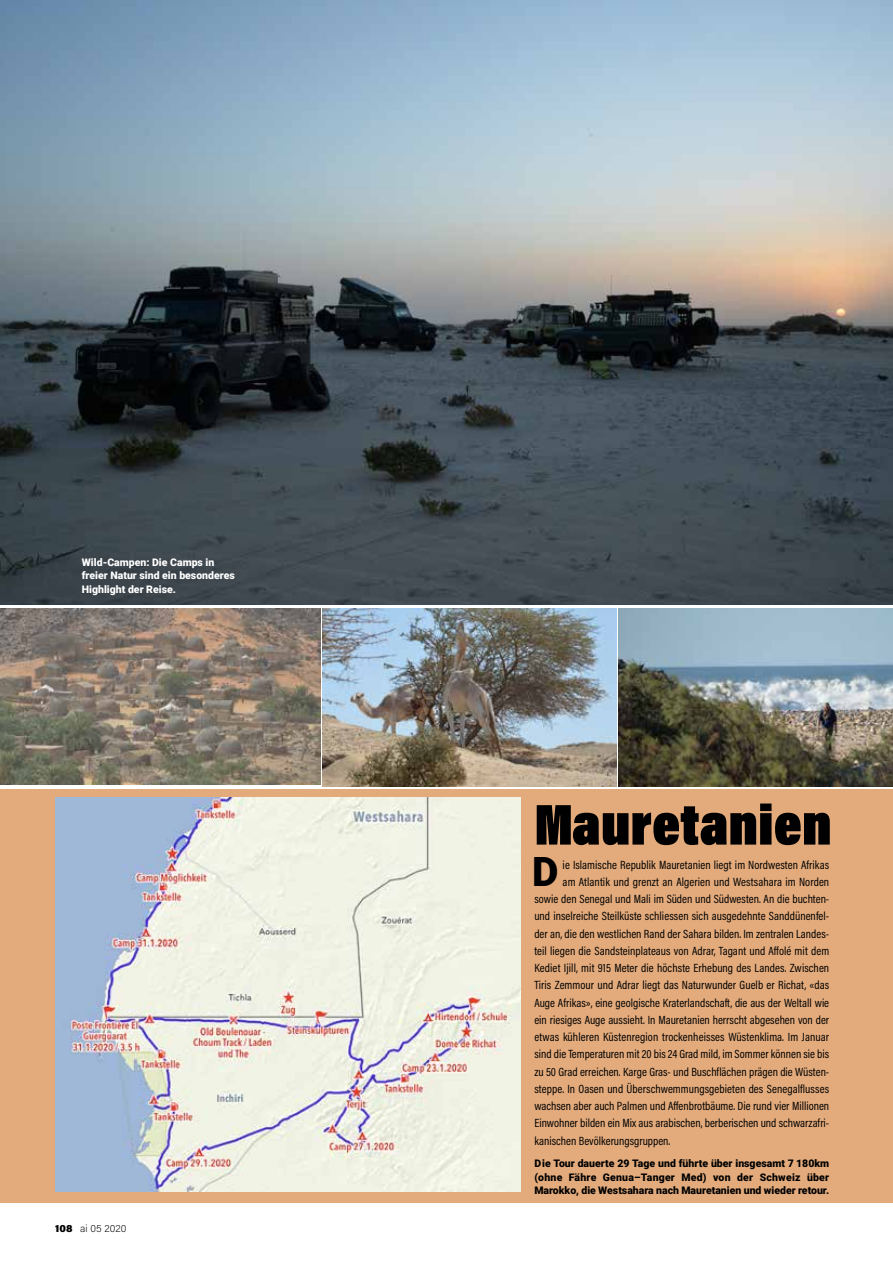
<style>
.page{position:relative;width:893px;height:1263px;background:#fff}
.page>*{position:absolute;margin:0;border:0;box-sizing:border-box;transform-origin:0 0}
.t1{font:58.5px "Acumin Variable Concept";letter-spacing:-.015em;color:#000}
.t2{font:900 40.8px "Roboto";color:#000}
.t3{font:12px "Acumin Variable Concept";letter-spacing:-.095em;color:#000}
.t4{font:900 10.5px/13.5px "Roboto";color:#000;text-align:justify}
.t5{font:900 10.5px/13.5px "Roboto";color:#fff}
.t6{font:10.5px "Acumin Variable Concept";letter-spacing:.01em;color:#000}
</style>
<div class="page">
<div style="left:0;top:789px;width:893px;height:414px;background:#e3ab7c"></div>
<img style="left:0;top:0;width:893px;height:604px">
<img style="left:322px;top:608px;width:571px;height:178px">
<img style="left:0;top:609px;width:320px;height:175px">
<img style="left:55px;top:797px;width:465px;height:394px">
<p class="t5" style="left:82px;top:555px;width:154px">Wild-Campen: Die Camps in freier Natur sind ein besonderes<br>Highlight der Reise.</p>
<p class="t6" style="left:55px;top:1221px;width:73px">108 ai 05 2020</p>
<h1 class="t1" style="left:534px;top:784px;width:301px">Mauretanien</h1>
<h2 class="t2" style="left:532px;top:843px;width:28px">D</h2>
<p class="t3" style="left:563px;top:856px;width:269px">ie Islamische Republik Mauretanien liegt im Nordwesten Afrikas</p>
<p class="t3" style="left:563px;top:873px;width:269px">am Atlantik und grenzt an Algerien und Westsahara im Norden</p>
<p class="t3" style="left:534px;top:891px;width:297px">sowie den Senegal und Mali im Süden und Südwesten. An die buchten-</p>
<p class="t3" style="left:534px;top:908px;width:297px">und inselreiche Steilküste schliessen sich ausgedehnte Sanddünenfel-</p>
<p class="t3" style="left:534px;top:925px;width:297px">der an, die den westlichen Rand der Sahara bilden. Im zentralen Landes-</p>
<p class="t3" style="left:534px;top:942px;width:298px">teil liegen die Sandsteinplateaus von Adrar, Tagant und Affolé mit dem</p>
<p class="t3" style="left:534px;top:960px;width:298px">Kediet Ijill, mit 915 Meter die höchste Erhebung des Landes. Zwischen</p>
<p class="t3" style="left:534px;top:977px;width:297px">Tiris Zemmour und Adrar liegt das Naturwunder Guelb er Richat, «das</p>
<p class="t3" style="left:534px;top:994px;width:297px">Auge Afrikas», eine geolgische Kraterlandschaft, die aus der Weltall wie</p>
<p class="t3" style="left:534px;top:1011px;width:297px">ein riesiges Auge aussieht. In Mauretanien herrscht abgesehen von der</p>
<p class="t3" style="left:534px;top:1028px;width:297px">etwas kühleren Küstenregion trockenheisses Wüstenklima. Im Januar</p>
<p class="t3" style="left:534px;top:1046px;width:297px">sind die Temperaturen mit 20 bis 24 Grad mild, im Sommer können sie bis</p>
<p class="t3" style="left:534px;top:1063px;width:297px">zu 50 Grad erreichen. Karge Gras- und Buschflächen prägen die Wüsten-</p>
<p class="t3" style="left:534px;top:1080px;width:297px">steppe. In Oasen und Überschwemmungsgebieten des Senegalflusses</p>
<p class="t3" style="left:534px;top:1097px;width:298px">wachsen aber auch Palmen und Affenbrotbäume. Die rund vier Millionen</p>
<p class="t3" style="left:534px;top:1115px;width:297px">Einwohner bilden ein Mix aus arabischen, berberischen und schwarzafri-</p>
<p class="t3" style="left:534px;top:1132px;width:138px">kanischen Bevölkerungsgruppen.</p>
<p class="t4" style="left:534px;top:1156px;width:296px">Die Tour dauerte 29 Tage und führte über insgesamt 7 180km (ohne Fähre Genua–Tanger Med) von der Schweiz über Marokko, die Westsahara nach Mauretanien und wieder retour.</p>
</div>
